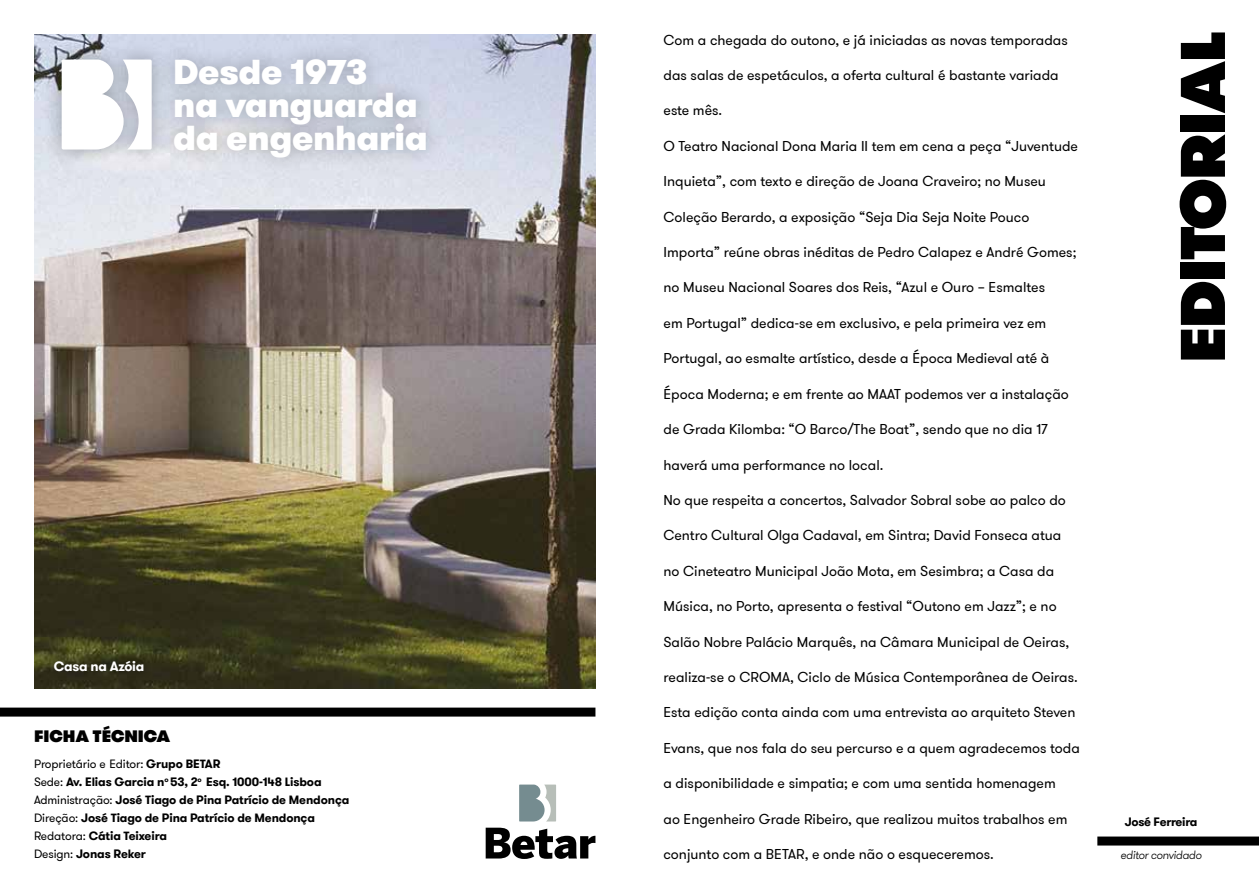
<style>
.page{position:relative;width:1259px;height:893px;background:#fff}
.page>*{position:absolute;margin:0;border:0;box-sizing:border-box;transform-origin:0 0}
.t1{font:800 63px "GT Walsheim Pro";letter-spacing:-.025em;color:#000}
.t2{font:900 34.5px/33px "GT Walsheim Pro";letter-spacing:-.01em;color:#fff}
.t3{font:800 16.5px "GT Walsheim Pro";letter-spacing:-.005em;color:#000}
.t4{font:14.25px "GT Walsheim Pro";color:#000}
.t5{font:700 13.5px "GT Walsheim Pro";letter-spacing:-.02em;color:#fff}
.t6{font:700 12px/18px "GT Walsheim Pro";letter-spacing:-.01em;color:#000}
.t7{font:italic 300 12px "GT Walsheim Pro";letter-spacing:-.03em;color:#000;scale:.96 1}
.s1{font-weight:400}
</style>
<div class="page">
<div style="left:1097px;top:836px;width:162px;height:9px;background:#000"></div>
<img style="left:34px;top:34px;width:561px;height:655px">
<div style="left:46px;top:653px;width:105px;height:26px;background:#000;opacity:.6"></div>
<svg style="left:519px;top:785px;width:37px;height:36px"></svg>
<svg style="left:486px;top:828px;width:109px;height:31px"></svg>
<div style="left:156px;top:41px;width:288px;height:134px;background:#000;opacity:.3"></div>
<div style="left:43px;top:41px;width:127px;height:127px;background:#000;opacity:.3"></div>
<svg style="left:62px;top:60px;width:90px;height:90px"></svg>
<div style="left:0;top:708px;width:595px;height:9px;background:#000"></div>
<h2 class="t2" style="left:173px;top:55px;width:256px">Desde 1973<br>na vanguarda da engenharia</h2>
<p class="t5" style="left:54px;top:658px;width:92px">Casa na Azóia</p>
<p class="t3" style="left:34px;top:724px;width:137px">FICHA TÉCNICA</p>
<p class="t6" style="left:34px;top:755px;width:317px"><span class="s1">Proprietário e Editor:</span> Grupo BETAR<br><span class="s1">Sede:</span> Av. Elias Garcia n<sup>º</sup> 53, 2<sup>º</sup> Esq. 1000-148 Lisboa <span class="s1">Administração:</span> José Tiago de Pina Patrício de Mendonça <span class="s1">Direção:</span> José Tiago de Pina Patrício de Mendonça <span class="s1">Redatora:</span> Cátia Teixeira<br><span class="s1">Design:</span> Jonas Reker</p>
<p class="t4" style="left:663px;top:31px;width:406px">Com a chegada do outono, e já iniciadas as novas temporadas</p>
<p class="t4" style="left:663px;top:66px;width:397px">das salas de espetáculos, a oferta cultural é bastante variada</p>
<p class="t4" style="left:663px;top:101px;width:60px">este mês.</p>
<p class="t4" style="left:663px;top:137px;width:416px">O Teatro Nacional Dona Maria II tem em cena a peça “Juventude</p>
<p class="t4" style="left:663px;top:172px;width:384px">Inquieta”, com texto e direção de Joana Craveiro; no Museu</p>
<p class="t4" style="left:663px;top:208px;width:367px">Coleção Berardo, a exposição “Seja Dia Seja Noite Pouco</p>
<p class="t4" style="left:663px;top:243px;width:414px">Importa” reúne obras inéditas de Pedro Calapez e André Gomes;</p>
<p class="t4" style="left:663px;top:279px;width:383px">no Museu Nacional Soares dos Reis, “Azul e Ouro – Esmaltes</p>
<p class="t4" style="left:663px;top:314px;width:384px">em Portugal” dedica-se em exclusivo, e pela primeira vez em</p>
<p class="t4" style="left:663px;top:349px;width:387px">Portugal, ao esmalte artístico, desde a Época Medieval até à</p>
<p class="t4" style="left:663px;top:385px;width:407px">Época Moderna; e em frente ao MAAT podemos ver a instalação</p>
<p class="t4" style="left:663px;top:420px;width:386px">de Grada Kilomba: “O Barco/The Boat”, sendo que no dia 17</p>
<p class="t4" style="left:663px;top:456px;width:221px">haverá uma performance no local.</p>
<p class="t4" style="left:663px;top:491px;width:404px">No que respeita a concertos, Salvador Sobral sobe ao palco do</p>
<p class="t4" style="left:663px;top:526px;width:399px">Centro Cultural Olga Cadaval, em Sintra; David Fonseca atua</p>
<p class="t4" style="left:663px;top:562px;width:392px">no Cineteatro Municipal João Mota, em Sesimbra; a Casa da</p>
<p class="t4" style="left:663px;top:597px;width:395px">Música, no Porto, apresenta o festival “Outono em Jazz”; e no</p>
<p class="t4" style="left:663px;top:633px;width:407px">Salão Nobre Palácio Marquês, na Câmara Municipal de Oeiras,</p>
<p class="t4" style="left:663px;top:668px;width:416px">realiza-se o CROMA, Ciclo de Música Contemporânea de Oeiras.</p>
<p class="t4" style="left:663px;top:703px;width:413px">Esta edição conta ainda com uma entrevista ao arquiteto Steven</p>
<p class="t4" style="left:663px;top:739px;width:418px">Evans, que nos fala do seu percurso e a quem agradecemos toda</p>
<p class="t4" style="left:663px;top:774px;width:394px">a disponibilidade e simpatia; e com uma sentida homenagem</p>
<p class="t4" style="left:663px;top:810px;width:405px">ao Engenheiro Grade Ribeiro, que realizou muitos trabalhos em</p>
<p class="t4" style="left:663px;top:845px;width:332px">conjunto com a BETAR, e onde não o esqueceremos.</p>
<h1 class="t1" style="left:1158px;top:363px;width:334px;rotate:-90deg">EDITORIAL</h1>
<p class="t6" style="left:1124px;top:813px;width:74px">José Ferreira</p>
<p class="t7" style="left:1120px;top:847px;width:86px">editor convidado</p>
</div>
